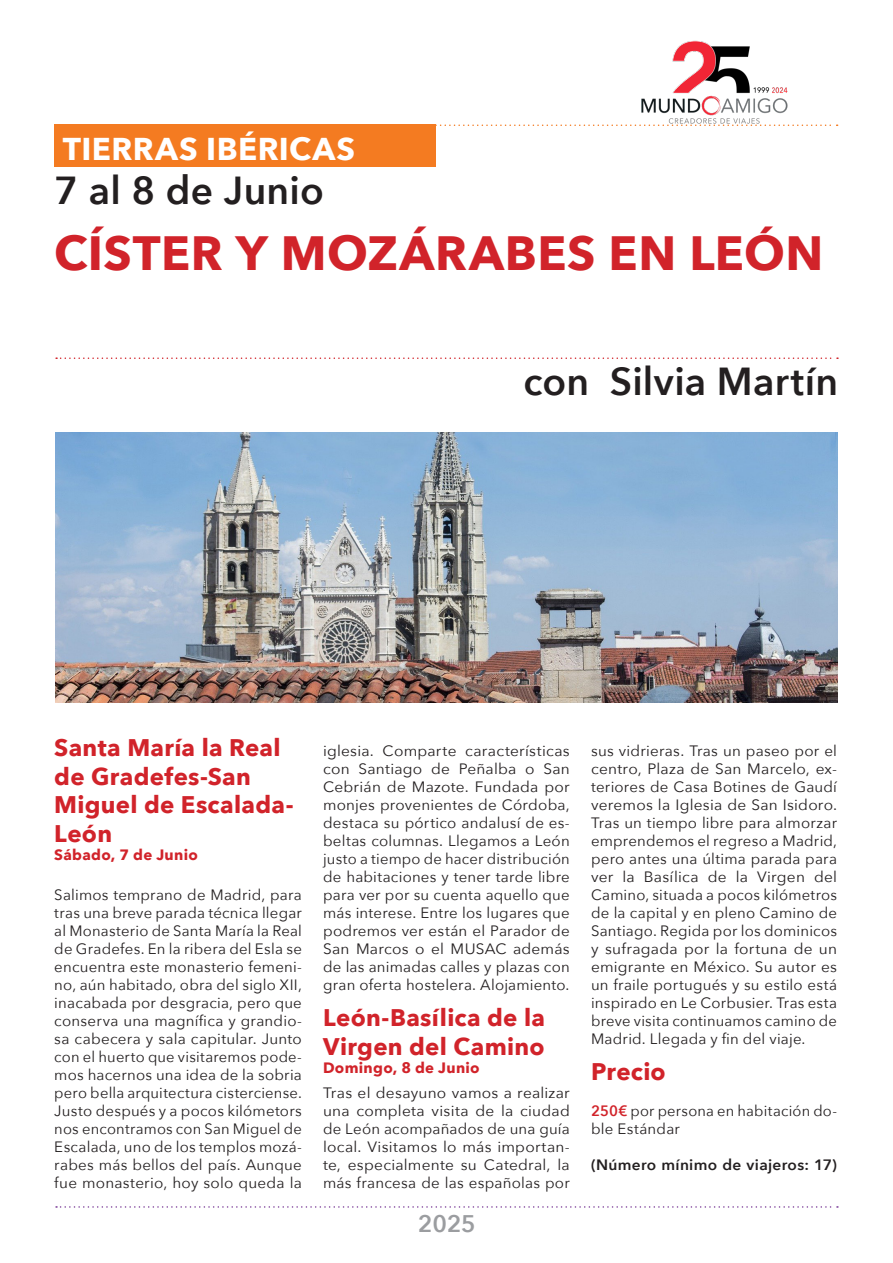
<style>
.page{position:relative;width:893px;height:1263px;background:#fff}
.page>*{position:absolute;margin:0;border:0;box-sizing:border-box;transform-origin:0 0}
.H2_Subtitulo{font:700 48px "Avenir Next";letter-spacing:.01em;color:#d1232a}
.H3_Subtitulo_Light{font:600 39px "Avenir Next";letter-spacing:.005em;color:#231f20}
.t1{font:700 31.5px "Avenir Next";letter-spacing:.015em;color:#fff}
.H4_Subtitulo_Cuerpo{font:700 24px/28.5px "Avenir Next";letter-spacing:.01em;color:#d1232a}
.Contenido_1C{font:700 24px "Avenir Next";letter-spacing:.01em;color:#d1232a}
.t2{font:600 24px "Avenir Next";color:#9b9da0}
.Contenido_1C-2{font:15px/18px "Avenir Next";letter-spacing:.015em;color:#231f20;text-align:justify}
.Fecha{font:700 15px "Avenir Next";letter-spacing:.02em;color:#d1232a}
.Contenido_1C-3{font:600 15px "Avenir Next";letter-spacing:.02em;color:#231f20}
.s1{font-weight:600;color:#d1232a}
</style>
<div class="page">
<svg style="left:56px;top:1206px;width:782px;height:2px"></svg>
<svg style="left:56px;top:357px;width:782px;height:2px"></svg>
<img style="left:639px;top:40px;width:150px;height:85px">
<svg style="left:436px;top:125px;width:402px;height:1px"></svg>
<img style="left:55px;top:432px;width:783px;height:270px">
<div style="left:54px;top:124px;width:382px;height:42px;background:#f47b21"></div>
<p class="t1" style="left:63px;top:121px;width:294px">TIERRAS IBÉRICAS</p>
<p class="H3_Subtitulo_Light" style="left:55px;top:157px;width:271px">7 al 8 de Junio</p>
<p class="H2_Subtitulo" style="left:54px;top:212px;width:771px">CÍSTER Y MOZÁRABES EN LEÓN</p>
<p class="H3_Subtitulo_Light" style="left:523px;top:348px;width:316px">con Silvia Martín</p>
<p class="H4_Subtitulo_Cuerpo" style="left:54px;top:733px;width:241px">Santa María la Real de Gradefes-San<br>Miguel de Escalada-<br>León</p>
<p class="Fecha" style="left:54px;top:841px;width:145px">Sábado, 7 de Junio</p>
<p class="Contenido_1C-2" style="left:54px;top:885px;width:249px">Salimos temprano de Madrid, para tras una breve parada técnica llegar al Monasterio de Santa María la Real de Gradefes. En la ribera del Esla se encuentra este monasterio femeni&shy;no, aún habitado, obra del siglo XII, inacabada por desgracia, pero que conserva una magnífica y grandio&shy;sa cabecera y sala capitular. Junto con el huerto que visitaremos pode&shy;mos hacernos una idea de la sobria pero bella arquitectura cisterciense.<br>Justo después y a pocos kilómetors nos encontramos con San Miguel de Escalada, uno de los templos mozá&shy;rabes más bellos del país. Aunque fue monasterio, hoy solo queda la</p>
<p class="Contenido_1C-2" style="left:323px;top:741px;width:248px">iglesia. Comparte características con Santiago de Peñalba o San Cebrián de Mazote. Fundada por monjes provenientes de Córdoba, destaca su pórtico andalusí de es&shy;beltas columnas. Llegamos a León justo a tiempo de hacer distribución de habitaciones y tener tarde libre para ver por su cuenta aquello que más interese. Entre los lugares que podremos ver están el Parador de San Marcos o el MUSAC además de las animadas calles y plazas con gran oferta hostelera. Alojamiento.</p>
<p class="H4_Subtitulo_Cuerpo" style="left:323px;top:1003px;width:224px">León-Basílica de la<br>Virgen del Camino</p>
<p class="Fecha" style="left:323px;top:1054px;width:158px">Domingo, 8 de Junio</p>
<p class="Contenido_1C-2" style="left:323px;top:1083px;width:248px">Tras el desayuno vamos a realizar una completa visita de la ciudad de León acompañados de una guía local. Visitamos lo más importan&shy;te, especialmente su Catedral, la más francesa de las españolas por</p>
<h3 class="t2" style="left:418px;top:1203px;width:60px">2025</h3>
<p class="Contenido_1C-2" style="left:591px;top:741px;width:248px">sus vidrieras. Tras un paseo por el centro, Plaza de San Marcelo, ex&shy;teriores de Casa Botines de Gaudí veremos la Iglesia de San Isidoro.<br>Tras un tiempo libre para almorzar emprendemos el regreso a Madrid, pero antes una última parada para ver la Basílica de la Virgen del Camino, situada a pocos kilómetros de la capital y en pleno Camino de Santiago. Regida por los dominicos y sufragada por la fortuna de un emigrante en México. Su autor es un fraile portugués y su estilo está inspirado en Le Corbusier. Tras esta breve visita continuamos camino de Madrid. Llegada y fin del viaje.</p>
<p class="Contenido_1C" style="left:591px;top:1051px;width:76px">Precio</p>
<p class="Contenido_1C-2" style="left:591px;top:1101px;width:247px"><span class="s1">250€</span> por persona en habitación do&shy;ble Estándar</p>
<p class="Contenido_1C-3" style="left:591px;top:1152px;width:247px">(Número mínimo de viajeros: 17)</p>
</div>
